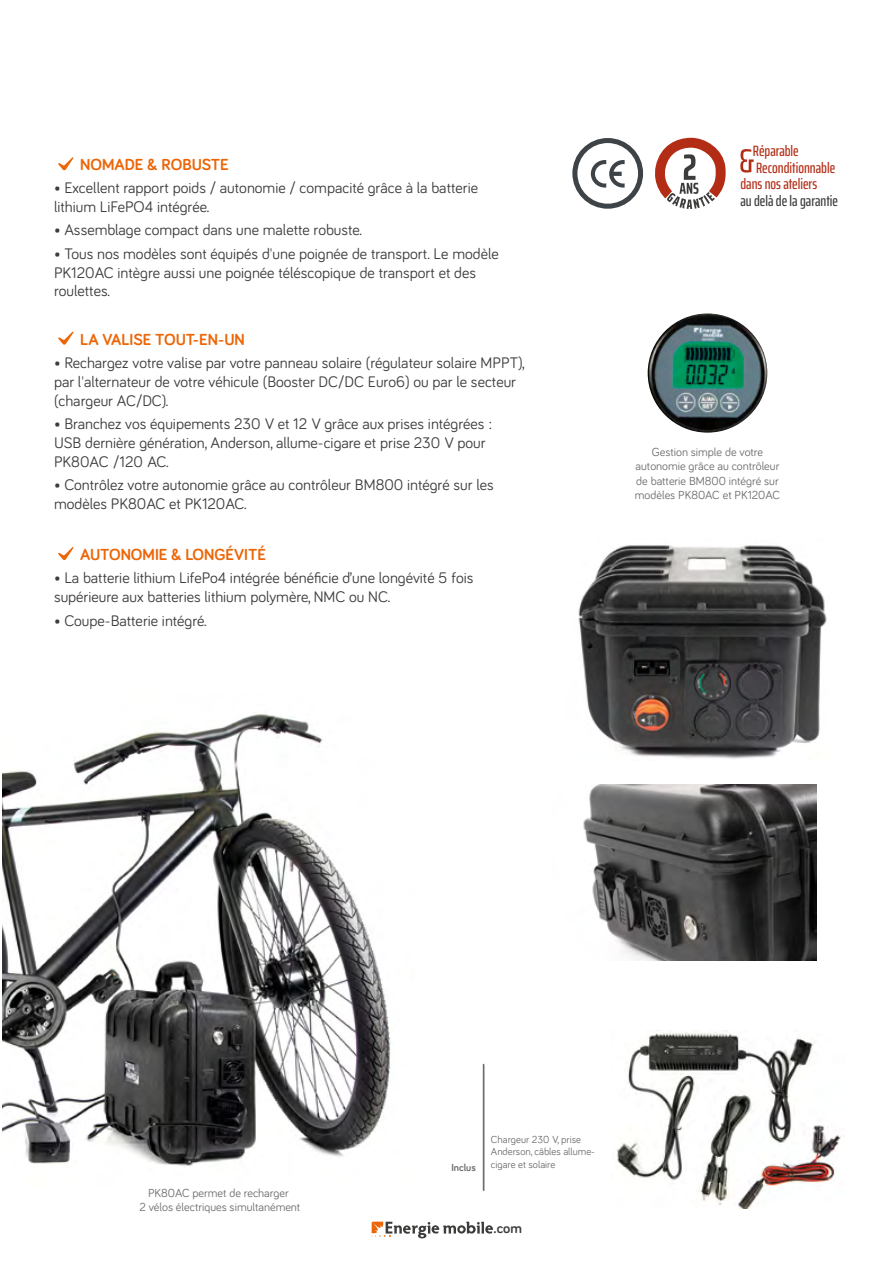
<style>
.page{position:relative;width:893px;height:1263px;background:#fff}
.page>*{position:absolute;margin:0;border:0;box-sizing:border-box;transform-origin:0 0}
.t1{font:700 16.5px "Bariol";color:#ec6608}
.t2{font:15.75px/18.9px "Bariol";color:#3c3c3b}
.t3{font:500 extra-condensed 15px/16.5px "Saira";color:#b32d16}
.t4{font:500 extra-condensed 15px "Saira";color:#3c3c3b}
.t5{font:700 14.55px "Bariol";color:#3c3c3b}
.t6{font:12px/14.4px "Bariol";color:#6f6c6d;text-align:center}
.t7{font:10.5px/12.6px "Bariol";color:#6f6c6d}
.t8{font:700 10.5px "Bariol";color:#6f6c6d}
</style>
<div class="page">
<svg style="left:657px;top:138px;width:69px;height:71px"></svg>
<svg style="left:575px;top:141px;width:66px;height:65px"></svg>
<div style="left:572px;top:138px;width:71px;height:71px;border:5px solid #3d4347;border-radius:50%"></div>
<svg style="left:591px;top:160px;width:34px;height:28px"></svg>
<img style="left:2px;top:714px;width:389px;height:452px">
<svg style="left:58px;top:157px;width:16px;height:14px"></svg>
<svg style="left:58px;top:547px;width:16px;height:13px"></svg>
<img style="left:648px;top:313px;width:119px;height:120px;border-radius:60px">
<img style="left:616px;top:1030px;width:226px;height:179px">
<img style="left:583px;top:784px;width:234px;height:176px">
<img style="left:578px;top:545px;width:249px;height:214px">
<svg style="left:58px;top:331px;width:16px;height:14px"></svg>
<svg style="left:483px;top:1063px;width:2px;height:128px"></svg>
<svg style="left:740px;top:149px;width:14px;height:24px"></svg>
<svg style="left:372px;top:1221px;width:121px;height:17px"></svg>
<p class="t1" style="left:80px;top:153px;width:150px">NOMADE &amp; ROBUSTE</p>
<p class="t2" style="left:54px;top:178px;width:426px">• Excellent rapport poids / autonomie / compacité grâce à la batterie lithium LiFePO4 intégrée.</p>
<p class="t2" style="left:54px;top:220px;width:310px">• Assemblage compact dans une malette robuste.</p>
<p class="t2" style="left:54px;top:243px;width:446px">• Tous nos modèles sont équipés d'une poignée de transport. Le modèle<br>PK120AC intègre aussi une poignée téléscopique de transport et des roulettes.</p>
<p class="t1" style="left:80px;top:328px;width:166px">LA VALISE TOUT-EN-UN</p>
<p class="t2" style="left:54px;top:352px;width:472px">• Rechargez votre valise par votre panneau solaire (régulateur solaire MPPT), par l'alternateur de votre véhicule (Booster DC/DC Euro6) ou par le secteur (chargeur AC/DC).</p>
<p class="t2" style="left:54px;top:413px;width:439px">• Branchez vos équipements 230 V et 12 V grâce aux prises intégrées :<br>USB dernière génération, Anderson, allume-cigare et prise 230 V pour<br>PK80AC /120 AC.</p>
<p class="t2" style="left:54px;top:474px;width:441px">• Contrôlez votre autonomie grâce au contrôleur BM800 intégré sur les modèles PK80AC et PK120AC.</p>
<p class="t1" style="left:80px;top:543px;width:187px">AUTONOMIE &amp; LONGÉVITÉ</p>
<p class="t2" style="left:54px;top:568px;width:421px">• La batterie lithium LifePo4 intégrée bénéficie d’une longévité 5 fois supérieure aux batteries lithium polymère, NMC ou NC.</p>
<p class="t2" style="left:54px;top:611px;width:154px">• Coupe-Batterie intégré.</p>
<p class="t3" style="left:753px;top:142px;width:47px">Réparable</p>
<p class="t3" style="left:740px;top:159px;width:96px;text-indent:16px">Reconditionnable dans nos ateliers</p>
<p class="t4" style="left:740px;top:189px;width:99px">au delà de la garantie</p>
<p class="t6" style="left:635px;top:444px;width:147px">Gestion simple de votre autonomie grâce au contrôleur de batterie BM800 intégré sur modèles PK80AC et PK120AC</p>
<p class="t6" style="left:139px;top:1185px;width:162px">PK80AC permet de recharger<br>2 vélos électriques simultanément</p>
<p class="t8" style="left:451px;top:1160px;width:26px">Inclus</p>
<p class="t7" style="left:491px;top:1132px;width:106px">Chargeur 230 V, prise<br>Anderson, câbles allume&shy;cigare et solaire</p>
<p class="t5" style="left:493px;top:1218px;width:30px">.com</p>
</div>
